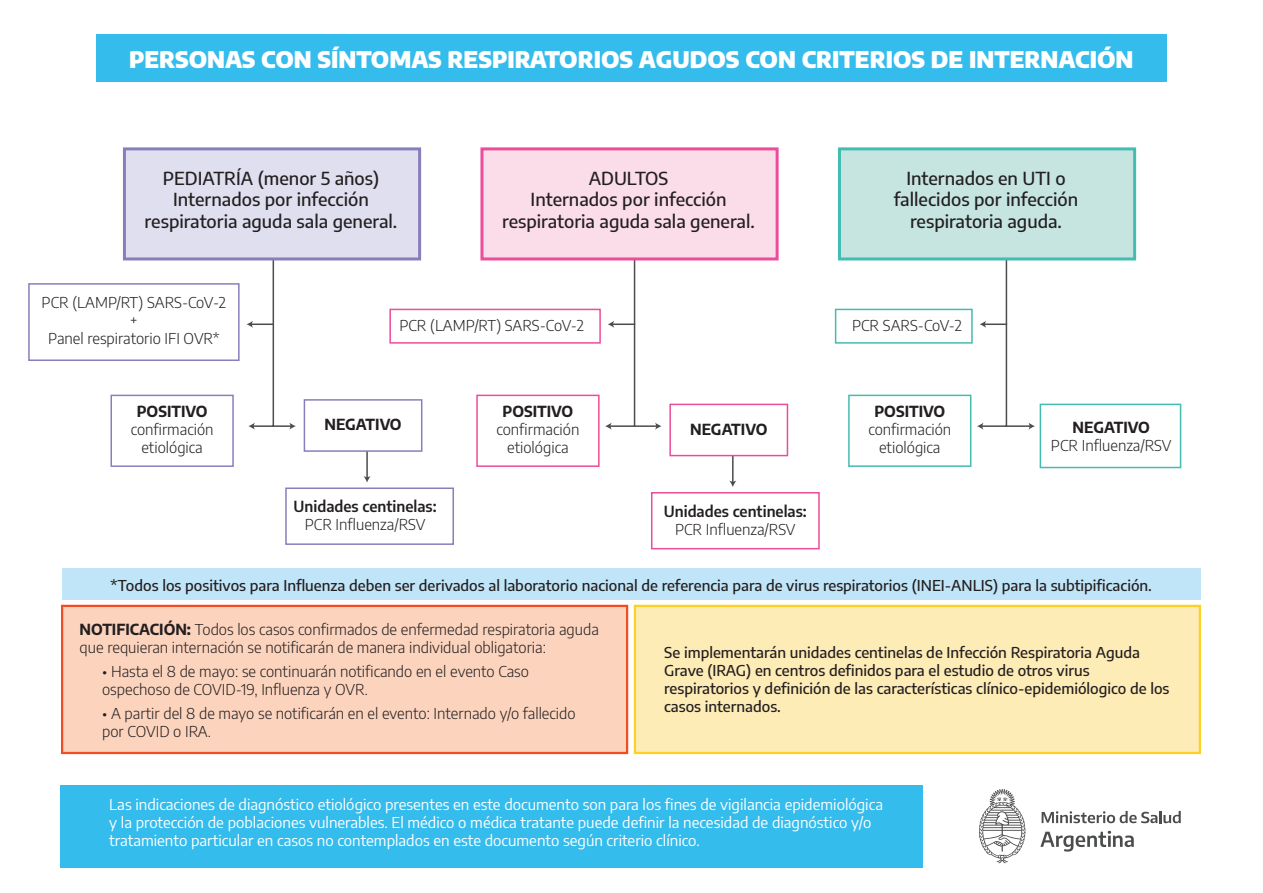
<style>
.page{position:relative;width:1263px;height:893px;background:#fff}
.page>*{position:absolute;margin:0;border:0;box-sizing:border-box;transform-origin:0 0}
.t1{font:900 22.5px "Encode Sans";color:#fff}
.t2{font:500 18px/21.6px "Encode Sans";color:#231f20;text-align:center}
.t3{font:300 15px/18px "Encode Sans";color:#231f20;text-align:center}
.t4{font:500 15px/18px "Encode Sans";color:#231f20}
.t5{font:15px/18px "Encode Sans";color:#fff}
.t6{font:700 15px "Encode Sans";color:#231f20}
.t7{font:600 15px "Encode Sans";color:#231f20}
.s1{font-weight:700}
</style>
<div class="page">
<div style="left:61px;top:605px;width:567px;height:149px;background:#fcd4be;border:2px solid #f04d22"></div>
<div style="left:634px;top:605px;width:567px;height:149px;background:#feecb6;border:2px solid #ffd024"></div>
<hr style="left:366px;top:438px;width:2px;height:40px;background:#4b4c4d">
<svg style="left:363px;top:476px;width:8px;height:6px"></svg>
<svg style="left:246px;top:260px;width:50px;height:170px"></svg>
<div style="left:28px;top:283px;width:212px;height:78px;background:#fff;border:2px solid #877fbc"></div>
<div style="left:110px;top:395px;width:124px;height:72px;background:#fff;border:1px solid #877fbc"></div>
<div style="left:304px;top:399px;width:118px;height:53px;background:#fff;border:2px solid #877fbc"></div>
<div style="left:285px;top:487px;width:169px;height:58px;background:#fff;border:2px solid #877fbc"></div>
<div style="left:476px;top:395px;width:124px;height:72px;background:#fff;border:2px solid #ed4b9b"></div>
<hr style="left:634px;top:425px;width:23px;height:2px;background:#4b4c4d">
<svg style="left:655px;top:423px;width:6px;height:7px"></svg>
<hr style="left:732px;top:443px;width:1px;height:39px;background:#4b4c4d">
<svg style="left:729px;top:481px;width:7px;height:6px"></svg>
<svg style="left:605px;top:260px;width:31px;height:170px"></svg>
<div style="left:389px;top:309px;width:212px;height:35px;background:#fff;border:2px solid #ed4b9b"></div>
<div style="left:669px;top:404px;width:119px;height:52px;background:#fff;border:2px solid #ed4b9b"></div>
<div style="left:651px;top:492px;width:169px;height:57px;background:#fff;border:2px solid #ed4b9b"></div>
<div style="left:848px;top:395px;width:123px;height:72px;background:#fff;border:2px solid #43bcb1"></div>
<hr style="left:1006px;top:425px;width:24px;height:2px;background:#4b4c4d">
<svg style="left:1028px;top:423px;width:7px;height:7px"></svg>
<svg style="left:977px;top:260px;width:31px;height:170px"></svg>
<div style="left:835px;top:309px;width:138px;height:35px;background:#fff;border:2px solid #43bcb1"></div>
<div style="left:1040px;top:404px;width:141px;height:64px;background:#fff;border:2px solid #43bcb1"></div>
<div style="left:123px;top:147px;width:298px;height:113px;background:#e0dfef;border:3px solid #877fbc"></div>
<div style="left:62px;top:568px;width:1139px;height:32px;background:#c1e5f8"></div>
<div style="left:96px;top:35px;width:1071px;height:47px;background:#34bced"></div>
<div style="left:60px;top:785px;width:862px;height:83px;background:#34bced"></div>
<svg style="left:979px;top:789px;width:46px;height:74px"></svg>
<svg style="left:1040px;top:831px;width:94px;height:21px"></svg>
<svg style="left:1042px;top:811px;width:139px;height:12px"></svg>
<div style="left:480px;top:147px;width:299px;height:113px;background:#fbdde9;border:3px solid #ed4b9b"></div>
<div style="left:838px;top:147px;width:298px;height:113px;background:#c6e5e1;border:3px solid #43bcb1"></div>
<h1 class="t1" style="left:129px;top:42px;width:1006px">PERSONAS CON SÍNTOMAS RESPIRATORIOS AGUDOS CON CRITERIOS DE INTERNACIÓN</h1>
<p class="t2" style="left:145px;top:166px;width:254px">PEDIATRÍA (menor 5 años)<br>Internados por infección respiratoria aguda sala general.</p>
<p class="t2" style="left:502px;top:166px;width:254px">ADULTOS<br>Internados por infección respiratoria aguda sala general.</p>
<p class="t2" style="left:894px;top:166px;width:186px">Internados en UTI o fallecidos por infección respiratoria aguda.</p>
<p class="t3" style="left:42px;top:293px;width:186px">PCR (LAMP/RT) SARS-CoV-2 +<br>Panel respiratorio IFI OVR*</p>
<p class="t6" style="left:137px;top:400px;width:72px">POSITIVO</p>
<p class="t3" style="left:131px;top:419px;width:84px">confirmación etiológica</p>
<p class="t3" style="left:399px;top:315px;width:186px">PCR (LAMP/RT) SARS-CoV-2</p>
<p class="t6" style="left:324px;top:413px;width:79px">NEGATIVO</p>
<p class="t7" style="left:294px;top:495px;width:145px">Unidades centinelas:</p>
<p class="t3" style="left:305px;top:515px;width:122px">PCR Influenza/RSV</p>
<p class="t6" style="left:502px;top:400px;width:72px">POSITIVO</p>
<p class="t3" style="left:496px;top:419px;width:84px">confirmación etiológica</p>
<p class="t6" style="left:690px;top:418px;width:79px">NEGATIVO</p>
<p class="t7" style="left:664px;top:500px;width:145px">Unidades centinelas:</p>
<p class="t3" style="left:675px;top:519px;width:122px">PCR Influenza/RSV</p>
<p class="t3" style="left:852px;top:315px;width:111px">PCR SARS-CoV-2</p>
<p class="t6" style="left:874px;top:400px;width:72px">POSITIVO</p>
<p class="t3" style="left:868px;top:419px;width:84px">confirmación etiológica</p>
<p class="t6" style="left:1072px;top:416px;width:79px">NEGATIVO</p>
<p class="t3" style="left:1051px;top:436px;width:122px">PCR Influenza/RSV</p>
<p class="t4" style="left:110px;top:576px;width:1043px">*Todos los positivos para Influenza deben ser derivados al laboratorio nacional de referencia para de virus respiratorios (INEI-ANLIS) para la subtipificación.</p>
<p class="t3" style="left:80px;top:619px;width:521px;text-align:left"><span class="s1">NOTIFICACIÓN:</span> Todos los casos confirmados de enfermedad respiratoria aguda que requieran internación se notificarán de manera individual obligatoria:</p>
<p class="t3" style="left:102px;top:661px;width:428px;text-align:left">• Hasta el 8 de mayo: se continuarán notificando en el evento Caso ospechoso de COVID-19, Influenza y OVR.</p>
<p class="t3" style="left:102px;top:703px;width:475px;text-align:left">• A partir del 8 de mayo se notificarán en el evento: Internado y/o fallecido por COVID o IRA.</p>
<p class="t4" style="left:664px;top:643px;width:507px">Se implementarán unidades centinelas de Infección Respiratoria Aguda Grave (IRAG) en centros definidos para el estudio de otros virus respiratorios y definición de las características clínico-epidemiólogico de los casos internados.</p>
<p class="t5" style="left:109px;top:795px;width:775px">Las indicaciones de diagnóstico etiológico presentes en este documento son para los fines de vigilancia epidemiológica y la protección de poblaciones vulnerables. El médico o médica tratante puede definir la necesidad de diagnóstico y/o tratamiento particular en casos no contemplados en este documento según criterio clínico.</p>
</div>
